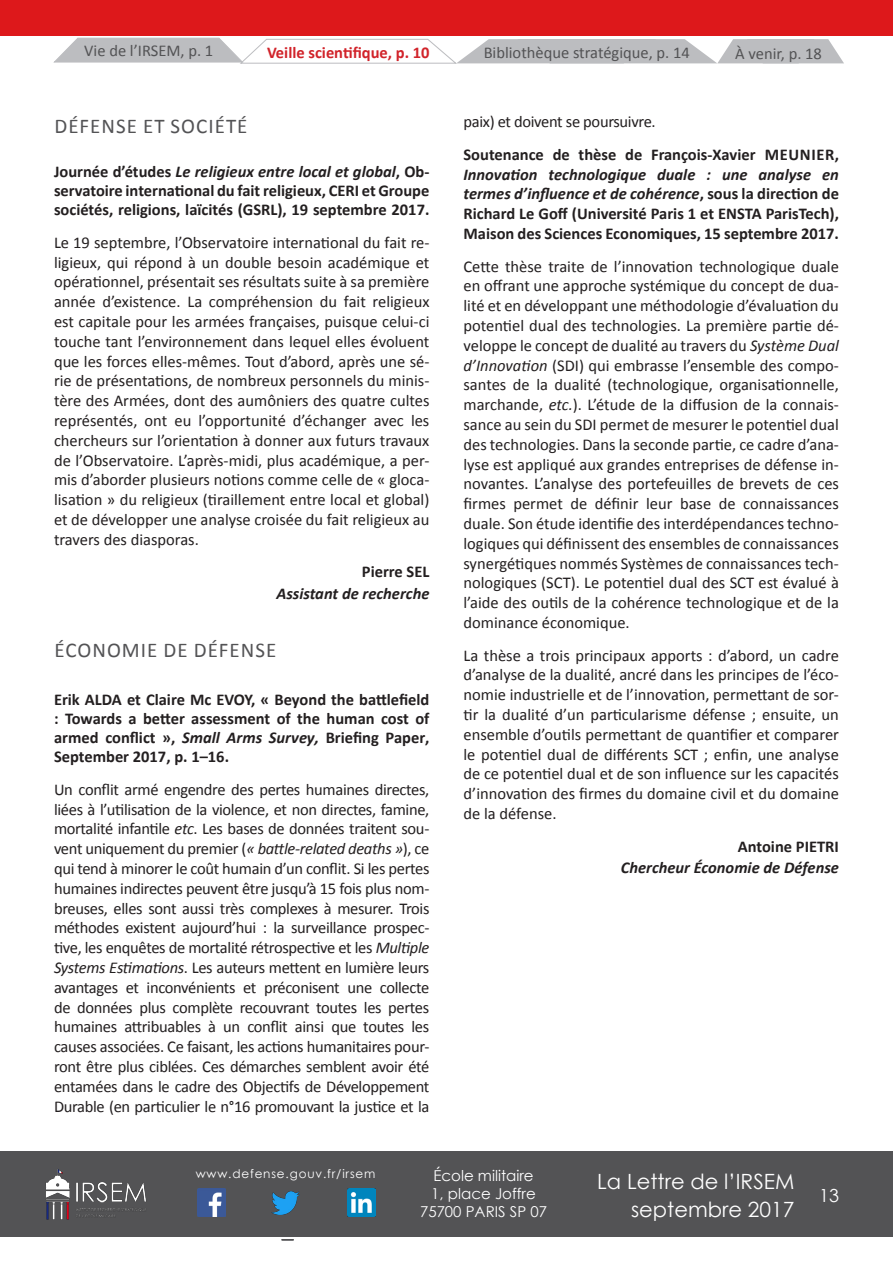
<style>
.page{position:relative;width:893px;height:1263px;background:#fff}
.page>*{position:absolute;margin:0;border:0;box-sizing:border-box;transform-origin:0 0}
.t1{font:21px/27px "Century Gothic";color:#fff;text-align:right}
.Titre_événements{font:21px "Calibri";letter-spacing:.05em;color:#535355}
.Sous-titre_gris{font:21px "Calibri";letter-spacing:.05em;color:#535355}
.t2{font:18px "Century Gothic";color:#fff}
.Texte_courant__Etude{font:16.5px/19.8px "Calibri";color:#231f20;text-align:justify}
.Titre_événements-2{font:700 16.5px/19px "Calibri";color:#231f20;text-align:justify}
.Texte_courant__Etude-2{font:700 16.5px/19.8px "Calibri";color:#231f20;text-align:justify}
.Texte_courant__Etude-3{font:italic 700 16.5px "Calibri";color:#231f20}
.Onglet_inactif{font:16.5px "Calibri";color:#535355}
.Texte_courant__Etude-4{font:16.5px "Calibri";letter-spacing:-.02em;color:#231f20}
.Onglet_inactif-2{font:700 16.5px "Calibri";color:#d1232a}
.Onglet_actif{font:16.5px "Calibri";color:#535355}
.t3{font:15px/18px "Century Gothic";color:#fff;text-align:center}
.t4{font:12px "Century Gothic";letter-spacing:.07em;color:#fff}
.s1{font-style:italic}
</style>
<div class="page">
<div style="left:0;top:1151px;width:893px;height:85px;background:#535355"></div>
<img style="left:46px;top:1169px;width:100px;height:51px">
<img style="left:348px;top:1189px;width:28px;height:28px">
<img style="left:197px;top:1189px;width:28px;height:28px">
<img style="left:272px;top:1191px;width:28px;height:23px">
<div style="left:0;top:0;width:893px;height:36px;background:#dd181b"></div>
<svg style="left:54px;top:38px;width:790px;height:26px"></svg>
<p class="Onglet_actif" style="left:84px;top:40px;width:62px">Vie de l’IRSE</p>
<p class="Onglet_actif" style="left:166px;top:40px;width:48px">M, p. 1</p>
<p class="Onglet_inactif-2" style="left:267px;top:42px;width:164px">Veille scientifique, p. 10</p>
<p class="Onglet_inactif" style="left:484px;top:42px;width:208px">Bibliothèque stratégique, p. 14</p>
<p class="Onglet_inactif" style="left:735px;top:43px;width:88px">À venir, p. 18</p>
<p class="Sous-titre_gris" style="left:54px;top:113px;width:38px">DÉFENSE</p>
<p class="Sous-titre_gris" style="left:143px;top:113px;width:106px">ET SOCIÉTÉ</p>
<p class="Titre_événements-2" style="left:54px;top:162px;width:377px">Journée d’études <span class="s1">Le religieux entre local et global</span>, Ob&shy;servatoire international du fait religieux, CERI et Groupe sociétés, religions, laïcités (GSRL), 19 septembre 2017.</p>
<p class="Texte_courant__Etude" style="left:54px;top:232px;width:377px">Le 19 septembre, l’Observatoire international du fait re&shy;ligieux, qui répond à un double besoin académique et opérationnel, présentait ses résultats suite à sa première année d’existence. La compréhension du fait religieux est capitale pour les armées françaises, puisque celui-ci touche tant l’environnement dans lequel elles évoluent que les forces elles-mêmes. Tout d’abord, après une sé&shy;rie de présentations, de nombreux personnels du minis&shy;tère des Armées, dont des aumôniers des quatre cultes représentés, ont eu l’opportunité d’échanger avec les chercheurs sur l’orientation à donner aux futurs travaux de l’Observatoire. L’après-midi, plus académique, a per&shy;mis d’aborder plusieurs notions comme celle de « gloca&shy;lisation » du religieux (tiraillement entre local et global) et de développer une analyse croisée du fait religieux au travers des diasporas.</p>
<p class="Texte_courant__Etude-2" style="left:362px;top:562px;width:69px">Pierre SEL</p>
<p class="Texte_courant__Etude-3" style="left:276px;top:583px;width:155px">Assistant de recherche</p>
<p class="Titre_événements" style="left:54px;top:636px;width:177px">ÉCONOMIE DE DÉFENSE</p>
<p class="Titre_événements-2" style="left:54px;top:690px;width:377px">Erik ALDA et Claire Mc EVOY, « Beyond the battlefield : Towards a better assessment of the human cost of armed conflict », <span class="s1">Small Arms Survey,</span> Briefing Paper, September 2017, p. 1–16.</p>
<p class="Texte_courant__Etude" style="left:54px;top:779px;width:377px">Un conflit armé engendre des pertes humaines directes, liées à l’utilisation de la violence, et non directes, famine, mortalité infantile <span class="s1">etc</span>. Les bases de données traitent sou&shy;vent uniquement du premier (<span class="s1">« battle-related deaths »</span>), ce qui tend à minorer le coût humain d’un conflit. Si les pertes humaines indirectes peuvent être jusqu’à 15 fois plus nom&shy;breuses, elles sont aussi très complexes à mesurer. Trois méthodes existent aujourd’hui : la surveillance prospec&shy;tive, les enquêtes de mortalité rétrospective et les <span class="s1">Multiple Systems Estimations</span>. Les auteurs mettent en lumière leurs avantages et inconvénients et préconisent une collecte de données plus complète recouvrant toutes les pertes humaines attribuables à un conflit ainsi que toutes les causes associées. Ce faisant, les actions humanitaires pour&shy;ront être plus ciblées. Ces démarches semblent avoir été entamées dans le cadre des Objectifs de Développement Durable (en particulier le n°16 promouvant la justice et la</p>
<p class="Texte_courant__Etude-4" style="left:463px;top:111px;width:194px">paix) et doivent se poursuivre.</p>
<p class="Texte_courant__Etude-2" style="left:463px;top:144px;width:377px">Soutenance de thèse de François-Xavier MEUNIER, <span class="s1">Innovation technologique duale : une analyse en termes d’influence et de cohérence</span>, sous la direction de Richard Le Goff (Université Paris 1 et ENSTA ParisTech), Maison des Sciences Economiques, 15 septembre 2017.</p>
<p class="Texte_courant__Etude" style="left:463px;top:256px;width:377px">Cette thèse traite de l’innovation technologique duale en offrant une approche systémique du concept de dua&shy;lité et en développant une méthodologie d’évaluation du potentiel dual des technologies. La première partie dé&shy;veloppe le concept de dualité au travers du <span class="s1">Système Dual d’Innovation</span> (SDI ) qui embrasse l’ensemble des compo&shy;santes de la dualité (technologique, organisationnelle, marchande, <span class="s1">etc.</span>). L’étude de la diffusion de la connais&shy;sance au sein du SDI permet de mesurer le potentiel dual des technologies. Dans la seconde partie, ce cadre d’ana&shy;lyse est appliqué aux grandes entreprises de défense in&shy;novantes. L’analyse des portefeuilles de brevets de ces firmes permet de définir leur base de connaissances duale. Son étude identifie des interdépendances techno&shy;logiques qui définissent des ensembles de connaissances synergétiques nommés Systèmes de connaissances tech&shy;nologiques (SCT). Le potentiel dual des SCT est évalué à l’aide des outils de la cohérence technologique et de la dominance économique.</p>
<p class="Texte_courant__Etude" style="left:463px;top:645px;width:377px">La thèse a trois principaux apports : d’abord, un cadre d’analyse de la dualité, ancré dans les principes de l’éco&shy;nomie industrielle et de l’innovation, permettant de sor&shy;tir la dualité d’un particularisme défense ; ensuite, un ensemble d’outils permettant de quantifier et comparer le potentiel dual de différents SCT ; enfin, une analyse de ce potentiel dual et de son influence sur les capacités d’innovation des firmes du domaine civil et du domaine de la défense.</p>
<p class="Texte_courant__Etude-2" style="left:738px;top:836px;width:103px">Antoine PIETRI</p>
<p class="Texte_courant__Etude-3" style="left:621px;top:857px;width:220px">Chercheur Économie de Défense</p>
<p class="t4" style="left:196px;top:1166px;width:181px">www.defense.gouv.fr/irsem</p>
<p class="t3" style="left:420px;top:1166px;width:128px">École militaire<br>1, place Joffre<br>75700 PARIS SP 07</p>
<p class="t1" style="left:597px;top:1168px;width:199px">La Lettre de l’IRSEM septembre 2017</p>
<p class="t2" style="left:819px;top:1183px;width:21px">13</p>
</div>
